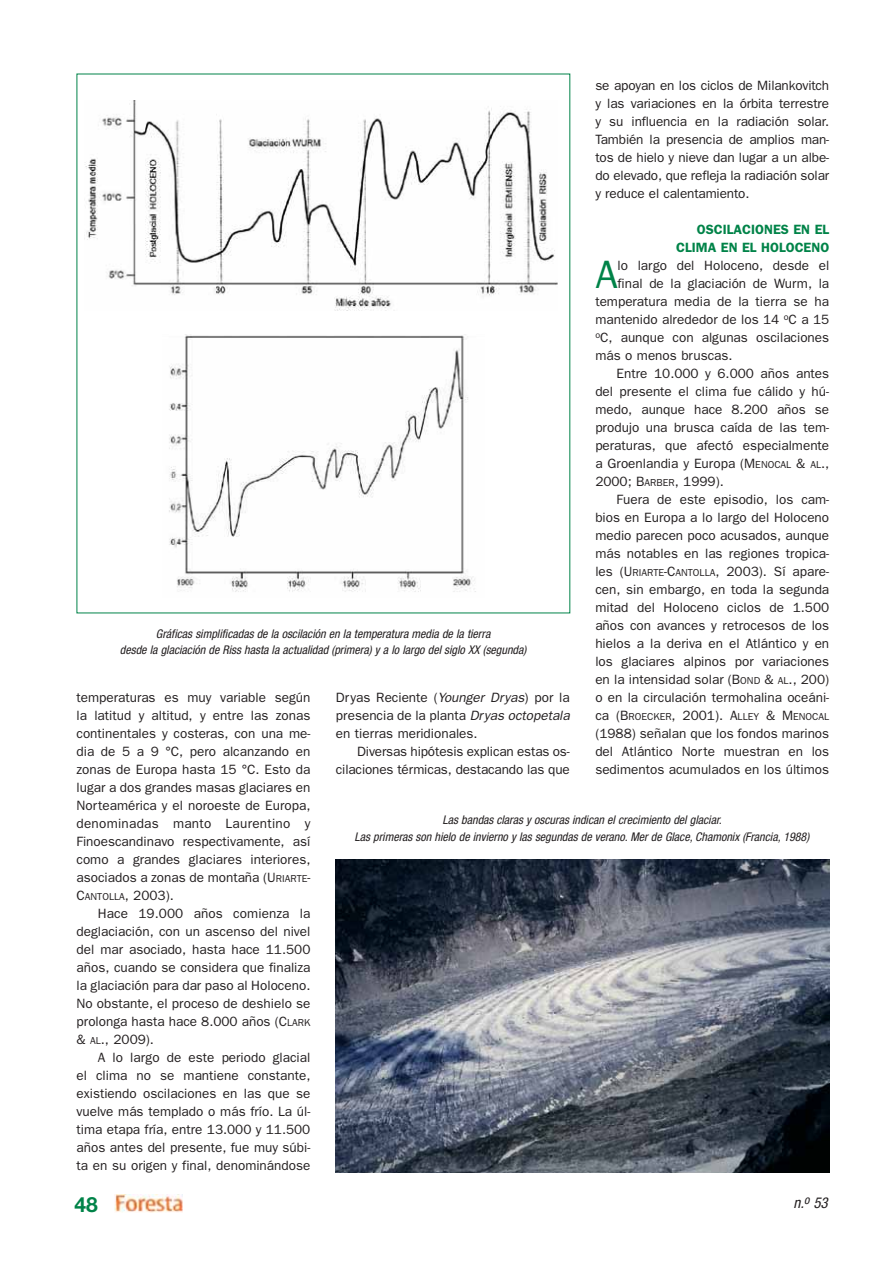
<style>
.page{position:relative;width:893px;height:1263px;background:#fff}
.page>*{position:absolute;margin:0;border:0;box-sizing:border-box;transform-origin:0 0}
.t1{font:39.75px "Franklin Gothic";color:#008348}
.t2{font:700 21px "Helvetica Neue";color:#008348}
.t3{font:italic condensed 15px "Helvetica Neue";color:#231f20}
.t4{font:13.5px/18px "Franklin Gothic";color:#231f20;text-align:justify}
.t5{font:600 13.5px/18px "Franklin Gothic";color:#008348;text-align:right}
.t6{font:13.5px "Franklin Gothic";color:#231f20}
.t7{font:italic condensed 12px/16.5px "Helvetica Neue";color:#231f20;text-align:center}
.t8{font:10.05px "Franklin Gothic";color:#231f20}
.s1{font-style:inherit}
.s2{font-size:10.05px}
.s3{font-size:13.5px}
.s4{font-style:italic}
</style>
<div class="page">
<img style="left:115px;top:1195px;width:68px;height:17px">
<img style="left:169px;top:335px;width:307px;height:257px">
<img style="left:84px;top:100px;width:473px;height:211px">
<img style="left:336px;top:860px;width:493px;height:313px">
<p class="t4" style="left:595px;top:78px;width:235px">se apoyan en los ciclos de Milankovitch y las variaciones en la órbita terrestre y su influencia en la radiación solar.<br>También la presencia de amplios man&shy;tos de hielo y nieve dan lugar a un albe&shy;do elevado, que refleja la radiación solar y reduce el calentamiento.</p>
<p class="t5" style="left:676px;top:222px;width:154px">OSCILACIONES EN EL<br>CLIMA EN EL HOLOCENO</p>
<h1 class="t1" style="left:595px;top:261px;width:24px">A</h1>
<p class="t4" style="left:617px;top:258px;width:213px">lo largo del Holoceno, desde el</p>
<p class="t4" style="left:617px;top:276px;width:213px">final de la glaciación de Wurm, la</p>
<p class="t4" style="left:595px;top:294px;width:235px">temperatura media de la tierra se ha</p>
<p class="t4" style="left:595px;top:312px;width:235px">mantenido alrededor de los 14 <sup>o</sup>C a 15</p>
<p class="t4" style="left:595px;top:330px;width:235px"><sup>o</sup>C, aunque con algunas oscilaciones</p>
<p class="t4" style="left:595px;top:348px;width:139px">más o menos bruscas.</p>
<p class="t4" style="left:616px;top:366px;width:214px">Entre 10.000 y 6.000 años antes</p>
<p class="t4" style="left:595px;top:384px;width:235px">del presente el clima fue cálido y hú-</p>
<p class="t4" style="left:595px;top:402px;width:235px">medo, aunque hace 8.200 años se</p>
<p class="t4" style="left:595px;top:420px;width:235px">produjo una brusca caída de las tem-</p>
<p class="t4" style="left:595px;top:438px;width:235px">peraturas, que afectó especialmente</p>
<p class="t4" style="left:595px;top:456px;width:235px">a Groenlandia y Europa <span class="s1">(M</span><span class="s2">ENOCAL</span> <span class="s1">&amp;</span> <span class="s2">AL</span><span class="s1">.,</span></p>
<p class="t6" style="left:595px;top:477px;width:130px">2000; B<span class="s2">ARBER</span>, <span class="s1">1999).</span></p>
<p class="t4" style="left:616px;top:492px;width:214px">Fuera de este episodio, los cam-</p>
<p class="t4" style="left:595px;top:510px;width:235px">bios en Europa a lo largo del Holoceno</p>
<p class="t4" style="left:595px;top:528px;width:235px">medio parecen poco acusados, aunque</p>
<p class="t4" style="left:595px;top:546px;width:235px">más notables en las regiones tropica-</p>
<p class="t4" style="left:595px;top:564px;width:235px">les (<span class="s1">U</span><span class="s2">RIARTE</span><span class="s1">-C</span><span class="s2">ANTOLLA</span><span class="s1">,</span> 2003). Sí apare-</p>
<p class="t4" style="left:595px;top:582px;width:235px">cen, sin embargo, en toda la segunda</p>
<p class="t4" style="left:595px;top:600px;width:235px">mitad del Holoceno ciclos de 1.500</p>
<p class="t4" style="left:595px;top:618px;width:235px">años con avances y retrocesos de los</p>
<p class="t4" style="left:595px;top:636px;width:235px">hielos a la deriva en el Atlántico y en</p>
<p class="t4" style="left:595px;top:654px;width:235px">los glaciares alpinos por variaciones</p>
<p class="t4" style="left:595px;top:672px;width:235px">en la intensidad solar (<span class="s1">B</span><span class="s2">OND</span> <span class="s1">&amp;</span> <span class="s2">AL</span><span class="s1">., 200)</span></p>
<p class="t4" style="left:595px;top:690px;width:235px">o en la circulación termohalina oceáni-</p>
<p class="t8" style="left:595px;top:713px;width:235px"><span class="s3">ca (</span><span class="s3">B</span>ROECKER<span class="s3">,</span> <span class="s3">2001).</span> <span class="s3">A</span>LLEY <span class="s3">&amp; M</span>ENOCAL</p>
<p class="t4" style="left:595px;top:726px;width:235px">(1988) señalan que los fondos marinos del Atlántico Norte muestran en los sedimentos acumulados en los últimos</p>
<p class="t7" style="left:120px;top:626px;width:408px">Gráficas simplificadas de la oscilación en la temperatura media de la tierra<br>desde la glaciación de Riss hasta la actualidad (primera) y a lo largo del siglo XX (segunda)</p>
<p class="t4" style="left:77px;top:690px;width:235px">temperaturas es muy variable según la latitud y altitud, y entre las zonas continentales y costeras, con una me&shy;dia de 5 a 9 °C, pero alcanzando en zonas de Europa hasta 15 °C. Esto da lugar a dos grandes masas glaciares en Norteamérica y el noroeste de Europa, denominadas manto Laurentino y Finoescandinavo respectivamente, así como a grandes glaciares interiores, asociados a zonas de montaña (<span class="s1">U</span><span class="s2">RIARTE</span><span class="s1">-</span></p>
<p class="t8" style="left:77px;top:893px;width:99px"><span class="s3">C</span>ANTOLLA<span class="s3">,</span> <span class="s3">2003).</span></p>
<p class="t4" style="left:77px;top:906px;width:235px;text-indent:21px">Hace 19.000 años comienza la deglaciación, con un ascenso del nivel del mar asociado, hasta hace 11.500 años, cuando se considera que finaliza la glaciación para dar paso al Holoceno.<br>No obstante, el proceso de deshielo se prolonga hasta hace 8.000 años (<span class="s1">C</span><span class="s2">LARK </span><span class="s1">&amp;</span> <span class="s2">AL</span><span class="s1">.,</span> 2009).</p>
<p class="t4" style="left:77px;top:1050px;width:235px;text-indent:21px">A lo largo de este periodo glacial el clima no se mantiene constante, existiendo oscilaciones en las que se vuelve más templado o más frío. La úl&shy;tima etapa fría, entre 13.000 y 11.500 años antes del presente, fue muy súbi&shy;ta en su origen y final, denominándose</p>
<p class="t4" style="left:336px;top:690px;width:235px">Dryas Reciente (<span class="s4">Younger Dryas</span>) por la presencia de la planta <span class="s4">Dryas octopetala </span>en tierras meridionales.</p>
<p class="t4" style="left:336px;top:744px;width:235px;text-align:right">Diversas hipótesis explican estas os&shy;cilaciones térmicas, destacando las que</p>
<p class="t7" style="left:354px;top:813px;width:456px">Las bandas claras y oscuras indican el crecimiento del glaciar.<br>Las primeras son hielo de invierno y las segundas de verano. Mer de Glace, Chamonix (Francia, 1988)</p>
<h2 class="t2" style="left:75px;top:1197px;width:25px">48</h2>
<p class="t3" style="left:793px;top:1197px;width:36px">n.<sup>o</sup> 53</p>
</div>
